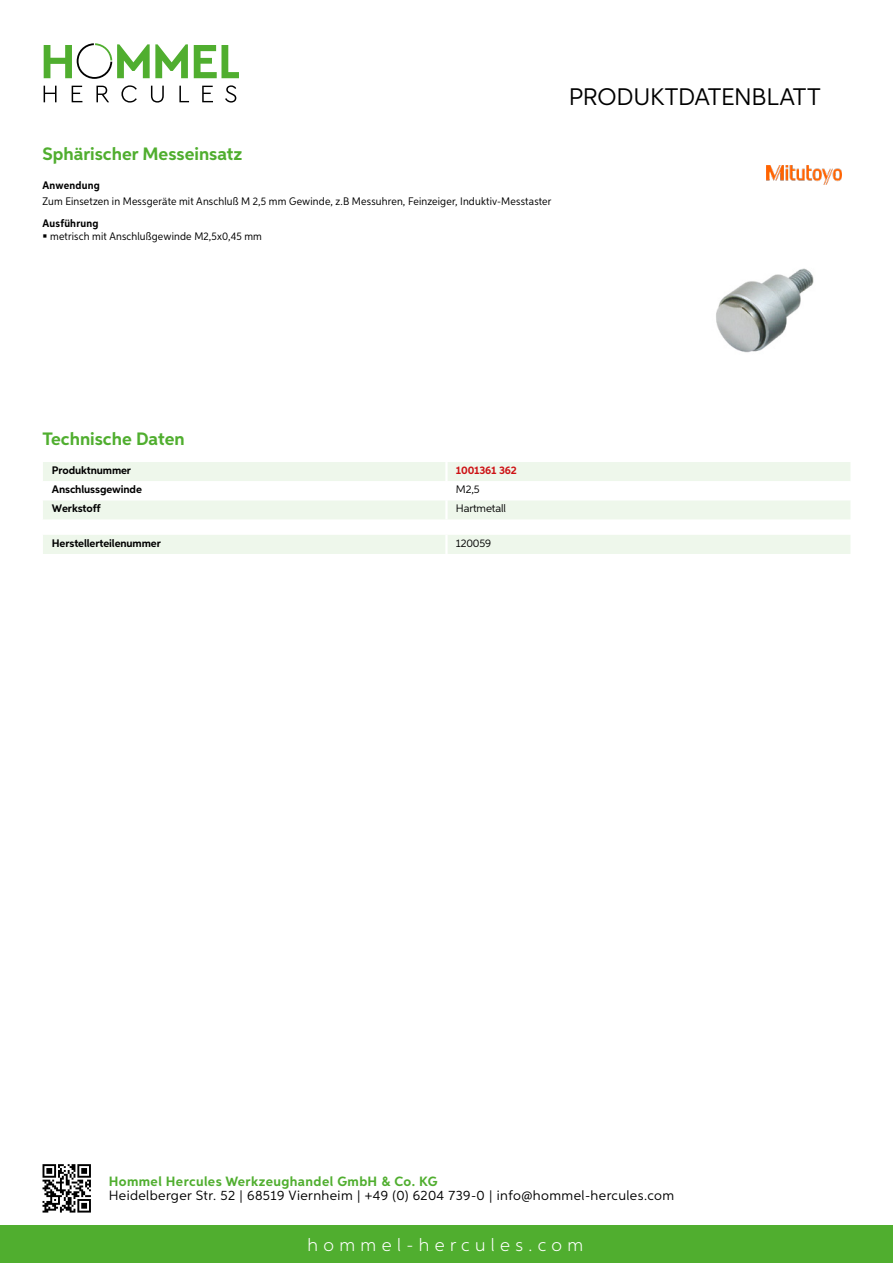
<style>
.page{position:relative;width:893px;height:1263px;background:#fff}
.page>*{position:absolute;margin:0;border:0;box-sizing:border-box;transform-origin:0 0}
.t1{font:24px "Aspira";letter-spacing:-.01em;color:#000}
.t2{font:700 18px "Aspira";color:#50ae2f}
.t3{font:300 18px "Aspira";letter-spacing:.3em;color:#fff}
.t4{font:13.5px "Aspira";letter-spacing:.03em;color:#000}
.t5{font:700 13.5px "Aspira";letter-spacing:.03em;color:#50ae2f}
.t6{font:10.95px "Aspira Nar";letter-spacing:.015em;color:#000}
.t7{font:700 10.95px "Aspira";letter-spacing:-.01em;color:#000}
.t8{font:10.95px "Aspira";letter-spacing:-.01em;color:#000}
.t9{font:700 10.95px "Aspira Nar";letter-spacing:.02em;color:#000}
.t10{font:700 10.95px "Aspira";letter-spacing:-.01em;color:#cd1013}
</style>
<div class="page">
<div style="left:0;top:1226px;width:893px;height:37px;background:#50ae2f"></div>
<svg style="left:43px;top:1164px;width:48px;height:48px"></svg>
<svg style="left:194px;top:45px;width:45px;height:33px"></svg>
<svg style="left:44px;top:43px;width:144px;height:36px"></svg>
<svg style="left:44px;top:86px;width:13px;height:16px"></svg>
<svg style="left:72px;top:86px;width:10px;height:16px"></svg>
<svg style="left:96px;top:86px;width:13px;height:16px"></svg>
<svg style="left:121px;top:85px;width:16px;height:18px"></svg>
<svg style="left:151px;top:86px;width:13px;height:17px"></svg>
<svg style="left:179px;top:86px;width:10px;height:16px"></svg>
<svg style="left:202px;top:86px;width:11px;height:16px"></svg>
<svg style="left:225px;top:85px;width:11px;height:18px"></svg>
<svg style="left:43px;top:462px;width:807px;height:57px"></svg>
<hr style="left:445px;top:500px;width:3px;height:19px;background:#fff">
<div style="left:43px;top:535px;width:807px;height:19px;background:#eef7eb"></div>
<hr style="left:445px;top:535px;width:3px;height:19px;background:#fff">
<img style="left:716px;top:268px;width:98px;height:85px">
<img style="left:766px;top:166px;width:76px;height:19px">
<h2 class="t2" style="left:43px;top:142px;width:202px">Sphärischer Messeinsatz</h2>
<p class="t9" style="left:43px;top:179px;width:59px">Anwendung</p>
<p class="t6" style="left:43px;top:194px;width:510px">Zum Einsetzen in Messgeräte mit Anschluß M 2,5 mm Gewinde, z.B Messuhren, Feinzeiger, Induktiv-Messtaster</p>
<p class="t9" style="left:43px;top:216px;width:58px">Ausführung</p>
<p class="t6" style="left:50px;top:229px;width:213px">metrisch mit Anschlußgewinde M2,5x0,45 mm</p>
<h1 class="t1" style="left:569px;top:82px;width:253px">Produktdatenblatt</h1>
<h2 class="t2" style="left:43px;top:428px;width:144px">Technische Daten</h2>
<p class="t7" style="left:52px;top:463px;width:81px">Produktnummer</p>
<p class="t10" style="left:456px;top:463px;width:63px">1001361 362</p>
<p class="t7" style="left:52px;top:483px;width:92px">Anschlussgewinde</p>
<p class="t8" style="left:456px;top:483px;width:25px">M2,5</p>
<p class="t7" style="left:52px;top:502px;width:50px">Werkstoff</p>
<p class="t8" style="left:456px;top:502px;width:52px">Hartmetall</p>
<p class="t7" style="left:52px;top:536px;width:111px">Herstellerteilenummer</p>
<p class="t8" style="left:456px;top:536px;width:37px">120059</p>
<p class="t5" style="left:109px;top:1172px;width:330px">Hommel Hercules Werkzeughandel GmbH &amp; Co. KG</p>
<p class="t4" style="left:109px;top:1187px;width:567px">Heidelberger Str. 52 | 68519 Viernheim | +49 (0) 6204 739-0 | info@hommel-hercules.com</p>
<h2 class="t3" style="left:307px;top:1234px;width:277px">hommel-hercules.com</h2>
</div>
